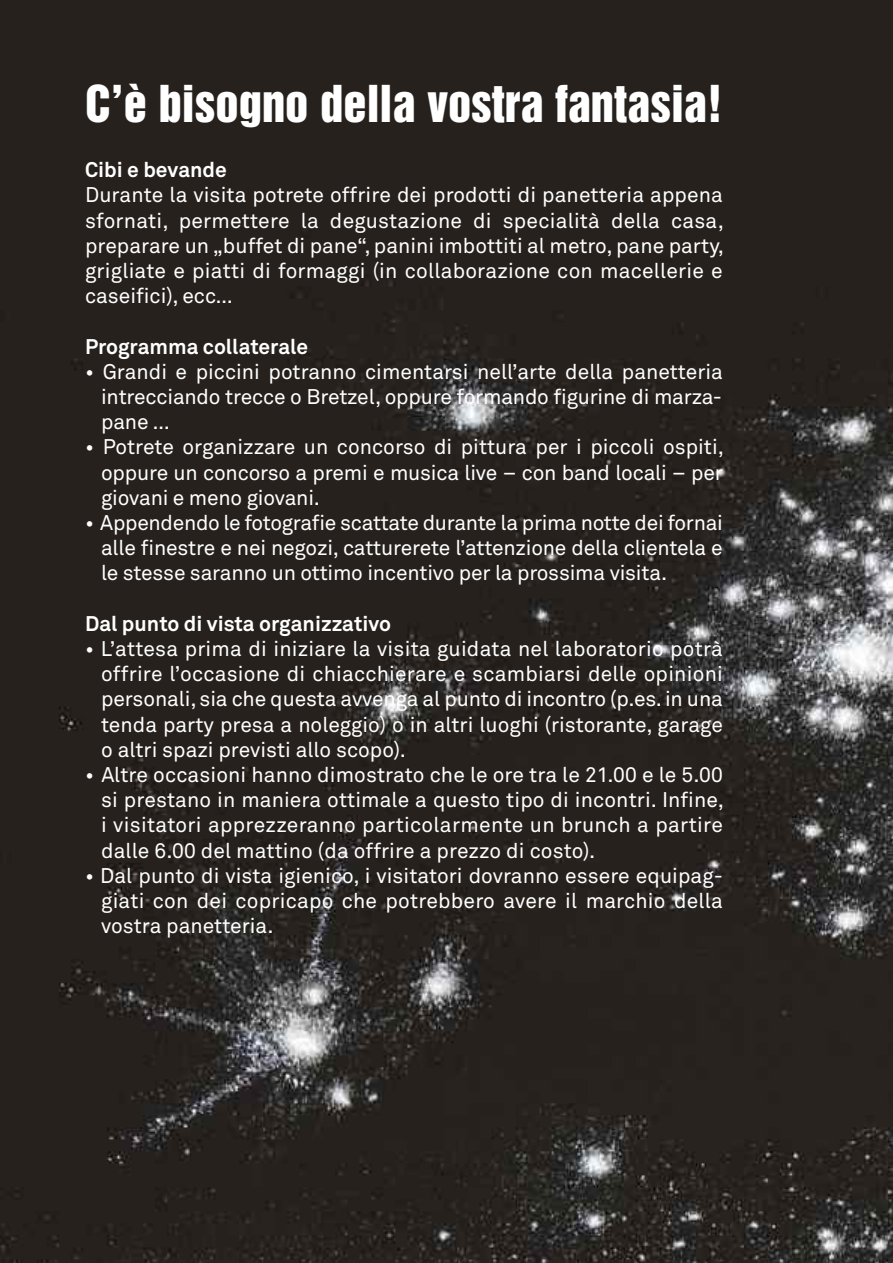
<style>
.page{position:relative;width:893px;height:1263px;background:#fff}
.page>*{position:absolute;margin:0;border:0;box-sizing:border-box;transform-origin:0 0}
.t1{font:46.5px "Helvetica Inserat LT Std";color:#fff}
.t2{font:21px/25.2px "Akkurat Office";letter-spacing:-.005em;color:#fff;text-align:justify}
.t3{font:700 21px "Akkurat Office";color:#fff}
</style>
<div class="page">
<img style="left:0;top:0;width:893px;height:1263px">
<h1 class="t1" style="left:85px;top:85px;width:639px">C’è bisogno della vostra fantasia!</h1>
<p class="t3" style="left:85px;top:162px;width:143px">Cibi e bevande</p>
<p class="t2" style="left:85px;top:185px;width:640px">Durante la visita potrete offrire dei prodotti di panetteria appena sfornati, permettere la degustazione di specialità della casa, preparare un „buffet di pane“, panini imbottiti al metro, pane party, grigliate e piatti di formaggi (in collaborazione con macellerie e caseifici), ecc…</p>
<p class="t3" style="left:85px;top:339px;width:225px">Programma collaterale</p>
<p class="t2" style="left:101px;top:361px;width:623px;text-indent:-16px">• Grandi e piccini potranno cimentarsi nell’arte della panetteria intrecciando trecce o Bretzel, oppure formando figurine di marza&shy;pane …</p>
<p class="t2" style="left:101px;top:437px;width:624px;text-indent:-16px">• Potrete organizzare un concorso di pittura per i piccoli ospiti, oppure un concorso a premi e musica live – con band locali – per giovani e meno giovani.</p>
<p class="t2" style="left:101px;top:512px;width:623px;text-indent:-16px">• Appendendo le fotografie scattate durante la prima notte dei fornai alle finestre e nei negozi, catturerete l’attenzione della clientela e le stesse saranno un ottimo incentivo per la prossima visita.</p>
<p class="t3" style="left:85px;top:616px;width:308px">Dal punto di vista organizzativo</p>
<p class="t2" style="left:101px;top:638px;width:623px;text-indent:-16px">• L’attesa prima di iniziare la visita guidata nel laboratorio potrà offrire l’occasione di chiacchierare e scambiarsi delle opinioni personali, sia che questa avvenga al punto di incontro (p.es.in una tenda party presa a noleggio) o in altri luoghi (ristorante, garage o altri spazi previsti allo scopo).</p>
<p class="t2" style="left:101px;top:764px;width:624px;text-indent:-16px">• Altre occasioni hanno dimostrato che le ore tra le 21.00 e le 5.00 si prestano in maniera ottimale a questo tipo di incontri. Infine, i visitatori apprezzeranno particolarmente un brunch a partire dalle 6.00 del mattino (da offrire a prezzo di costo).</p>
<p class="t2" style="left:101px;top:865px;width:623px;text-indent:-16px">• Dal punto di vista igienico, i visitatori dovranno essere equipag&shy;giati con dei copricapo che potrebbero avere il marchio della vostra panetteria.</p>
</div>
